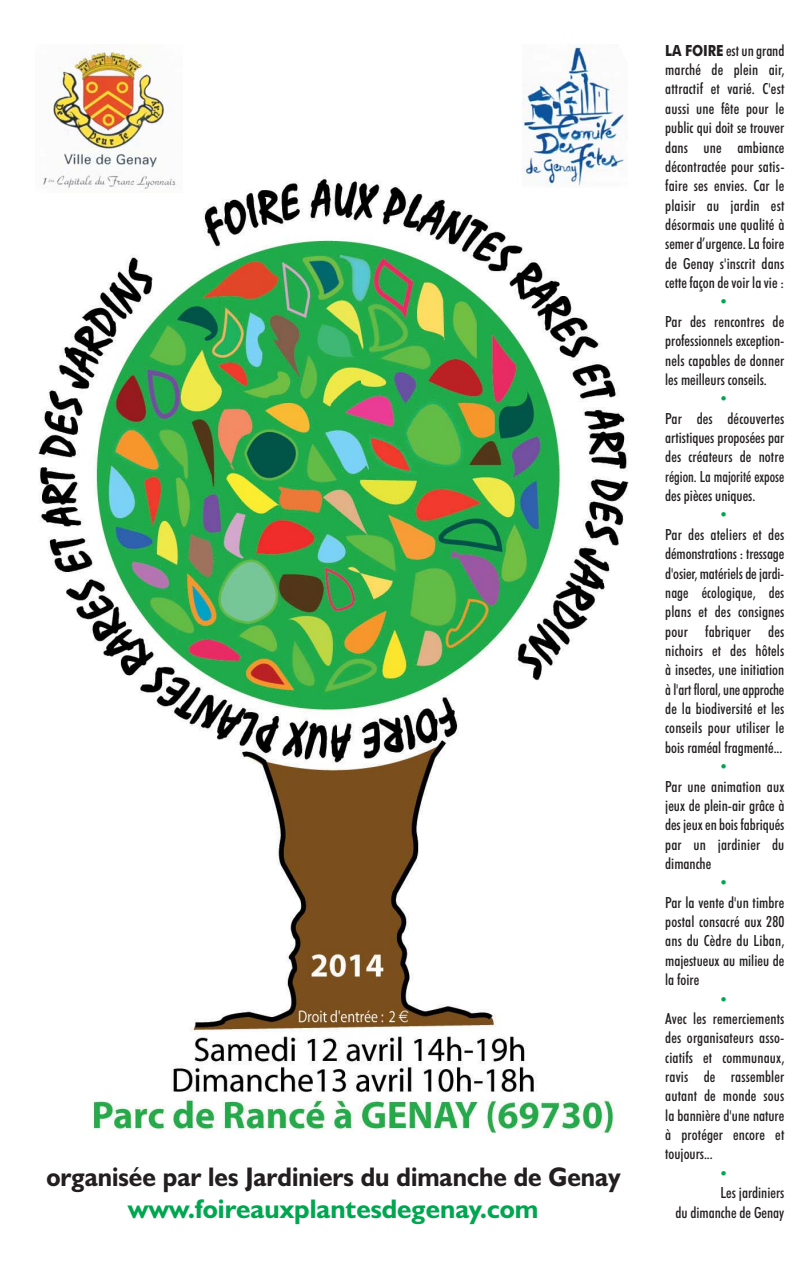
<style>
.page{position:relative;width:809px;height:1269px;background:#fff}
.page>*{position:absolute;margin:0;border:0;box-sizing:border-box;transform-origin:0 0}
.t1{font:700 27px "Humanist 521 BT";color:#231f20;scale:.94 1}
.t2{font:700 27px "Humanist 521 BT";color:#00a650}
.t3{font:500 condensed 15.3px/19.4px "Futura BT";color:#231f20;text-align:justify}
.t4{font:500 condensed 15.3px "Futura BT";color:#00a650}
.s1{font-weight:700;font-stretch:normal}
</style>
<div class="page">
<img style="left:38px;top:178px;width:591px;height:955px">
<img style="left:522px;top:44px;width:106px;height:143px">
<img style="left:38px;top:44px;width:145px;height:149px">
<h1 class="t1" style="left:46px;top:1165px;width:612px">organisée par les Jardiniers du dimanche de Genay</h1>
<h1 class="t2" style="left:128px;top:1198px;width:412px">www.foireauxplantesdegenay.com</h1>
<p class="t3" style="left:665px;top:42px;width:121px"><span class="s1">LA FOIRE</span> est un grand marché de plein air, attractif et varié. C'est aussi une fête pour le public qui doit se trouver dans une ambiance décontractée pour satis&shy;faire ses envies. Car le plaisir au jardin est désormais une qualité à semer d’urgence. La foire de Genay s'inscrit dans cette façon de voir la vie :</p>
<p class="t4" style="left:719px;top:296px;width:11px">•</p>
<p class="t3" style="left:665px;top:313px;width:121px">Par des rencontres de professionnels exception&shy;nels capables de donner les meilleurs conseils.</p>
<p class="t4" style="left:719px;top:392px;width:11px">•</p>
<p class="t3" style="left:665px;top:409px;width:121px">Par des découvertes artistiques proposées par des créateurs de notre région. La majorité expose des pièces uniques.</p>
<p class="t4" style="left:719px;top:508px;width:11px">•</p>
<p class="t3" style="left:665px;top:525px;width:121px">Par des ateliers et des démonstrations : tressage d'osier, matériels de jardi&shy;nage écologique, des plans et des consignes pour fabriquer des nichoirs et des hôtels à insectes, une initiation à l'art floral, une approche de la biodiversité et les conseils pour utiliser le bois raméal fragmenté...</p>
<p class="t4" style="left:719px;top:760px;width:11px">•</p>
<p class="t3" style="left:665px;top:777px;width:121px">Par une animation aux jeux de plein-air grâce à des jeux en bois fabriqués par un jardinier du dimanche</p>
<p class="t4" style="left:719px;top:876px;width:11px">•</p>
<p class="t3" style="left:665px;top:893px;width:121px">Par la vente d'un timbre postal consacré aux 280 ans du Cèdre du Liban, majestueux au milieu de la foire</p>
<p class="t4" style="left:719px;top:992px;width:11px">•</p>
<p class="t3" style="left:665px;top:1009px;width:121px">Avec les remerciements des organisateurs asso&shy;ciatifs et communaux, ravis de rassembler autant de monde sous la bannière d'une nature à protéger encore et toujours...</p>
<p class="t4" style="left:719px;top:1166px;width:11px">•</p>
<p class="t3" style="left:675px;top:1183px;width:110px;text-align:right">Les jardiniers<br>du dimanche de Genay</p>
</div>
